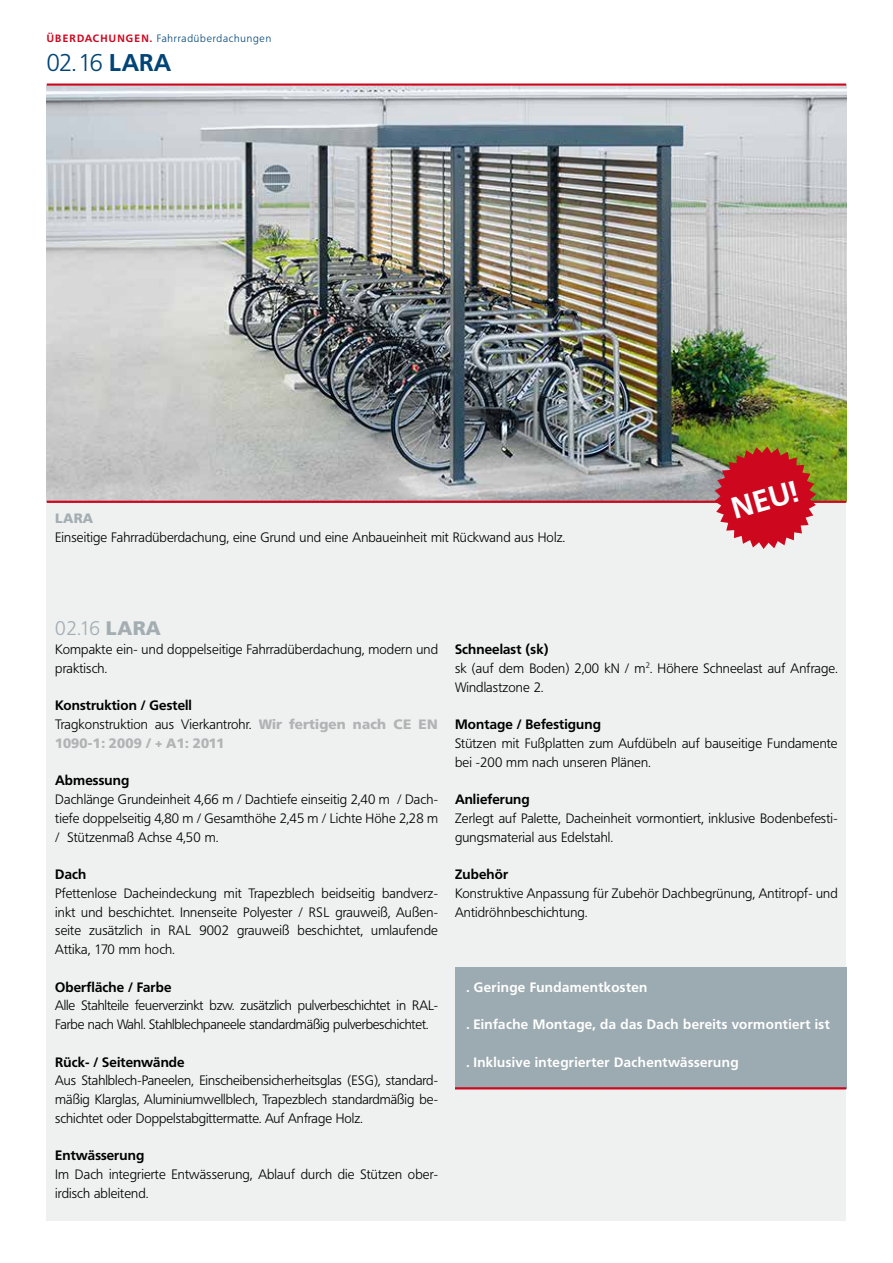
<style>
.page{position:relative;width:893px;height:1263px;background:#fff}
.page>*{position:absolute;margin:0;border:0;box-sizing:border-box;transform-origin:0 0}
.t1{font:700 30px "Frutiger BQ";color:#fff}
.t2{font:300 24px "Frutiger BQ";color:#004576}
.t3{font:300 19.5px "Frutiger BQ";color:#a3adb2}
.t4{font:300 13.5px/18.8px "Frutiger BQ";letter-spacing:.01em;color:#000}
.t5{font:300 13.5px/18.8px "Frutiger BQ";letter-spacing:-.01em;color:#000}
.t6{font:700 13.5px "Frutiger BQ";letter-spacing:.03em;color:#fff}
.t7{font:700 13.5px "Frutiger BQ";letter-spacing:.01em;color:#000}
.t8{font:900 13.5px/18.8px "Frutiger BQ";letter-spacing:.01em;color:#b1b3b4}
.t9{font:900 13.5px "Frutiger BQ";color:#a3adb2}
.t10{font:300 10.5px "Frutiger BQ";letter-spacing:.08em;color:#004576}
.t11{font:700 10.5px "Frutiger BQ";color:#cd071e}
.s1{font-weight:700;color:#cd071e}
.s2{font-weight:700}
.s3{font-weight:900}
.s4{font-weight:700;color:#000}
.s5{font-weight:300;color:#000}
</style>
<div class="page">
<div style="left:47px;top:85px;width:799px;height:1135px;background:#eff0f0"></div>
<img style="left:47px;top:86px;width:799px;height:415px">
<hr style="left:47px;top:501px;width:799px;height:2px;background:#cd071e">
<hr style="left:47px;top:84px;width:799px;height:2px;background:#cd071e">
<svg style="left:714px;top:446px;width:102px;height:103px"></svg>
<div style="left:455px;top:967px;width:391px;height:121px;background:#9caab1"></div>
<hr style="left:455px;top:1087px;width:391px;height:2px;background:#cd071e">
<p class="t11" style="left:47px;top:32px;width:9px">überda</p>
<p class="t11" style="left:93px;top:32px;width:24px">chungen-</p>
<p class="t10" style="left:150px;top:33px;width:123px"><span class="s1">.</span> Fahrradüberdachungen</p>
<h2 class="t2" style="left:47px;top:49px;width:126px">02.16 <span class="s2">LarA</span></h2>
<p class="t9" style="left:55px;top:510px;width:40px">lara</p>
<p class="t4" style="left:55px;top:528px;width:511px">Einseitige Fahrradüberdachung, eine Grund und eine Anbaueinheit mit Rückwand aus Holz.</p>
<h1 class="t1" style="left:727px;top:491px;width:69px;rotate:-16deg">NEU!</h1>
<h3 class="t3" style="left:55px;top:617px;width:107px">02.16 <span class="s3">lara</span></h3>
<p class="t4" style="left:55px;top:640px;width:384px">Kompakte ein- und doppelseitige Fahrradüberdachung, modern und praktisch.</p>
<p class="t8" style="left:55px;top:696px;width:374px"><span class="s4">Konstruktion / Gestell<br></span><span class="s5">Tragkonstruktion aus Vierkantrohr.</span> Wir fertigen nach CE EN<br>1090-1: 2009 / + A1: 2011</p>
<p class="t7" style="left:55px;top:772px;width:75px">Abmessung</p>
<p class="t4" style="left:55px;top:790px;width:384px;text-align:justify">Dachlänge Grundeinheit 4,66 m / Dachtiefe einseitig 2,40 m / Dach&shy;tiefe doppelseitig 4,80 m / Gesamthöhe 2,45 m / Lichte Höhe 2,28 m / Stützenmaß Achse 4,50 m.</p>
<p class="t7" style="left:55px;top:866px;width:33px">Dach</p>
<p class="t4" style="left:55px;top:884px;width:384px;text-align:justify">Pfettenlose Dacheindeckung mit Trapezblech beidseitig bandverz&shy;inkt und beschichtet. Innenseite Polyester / RSL grauweiß, Außen&shy;seite zusätzlich in RAL 9002 grauweiß beschichtet, umlaufende Attika, 170 mm hoch.</p>
<p class="t7" style="left:55px;top:979px;width:118px">Oberfläche / Farbe</p>
<p class="t5" style="left:55px;top:996px;width:384px">Alle Stahlteile feuerverzinkt bzw. zusätzlich pulverbeschichtet in RAL-<br>Farbe nach Wahl. Stahlblechpaneele standardmäßig pulverbeschichtet.</p>
<p class="t7" style="left:55px;top:1054px;width:131px">Rück- / Seitenwände</p>
<p class="t4" style="left:55px;top:1071px;width:384px;text-align:justify">Aus Stahlblech-Paneelen, Einscheibensicherheitsglas (ESG), standard&shy;mäßig Klarglas, Aluminiumwellblech, Trapezblech standardmäßig be&shy;schichtet oder Doppelstabgittermatte. Auf Anfrage Holz.</p>
<p class="t7" style="left:55px;top:1147px;width:90px">Entwässerung</p>
<p class="t4" style="left:55px;top:1165px;width:384px">Im Dach integrierte Entwässerung, Ablauf durch die Stützen ober&shy;irdisch ableitend.</p>
<p class="t4" style="left:455px;top:640px;width:384px"><span class="s2">Schneelast (sk)<br></span>sk (auf dem Boden) 2,00 kN / m<sup>2</sup>. Höhere Schneelast auf Anfrage.<br>Windlastzone 2.</p>
<p class="t7" style="left:455px;top:716px;width:147px">Montage / Befestigung</p>
<p class="t4" style="left:455px;top:734px;width:384px">Stützen mit Fußplatten zum Aufdübeln auf bauseitige Fundamente bei -200 mm nach unseren Plänen.</p>
<p class="t7" style="left:455px;top:791px;width:76px">Anlieferung</p>
<p class="t4" style="left:455px;top:809px;width:384px">Zerlegt auf Palette, Dacheinheit vormontiert, inklusive Bodenbefesti&shy;gungsmaterial aus Edelstahl.</p>
<p class="t7" style="left:455px;top:866px;width:55px">Zubehör</p>
<p class="t4" style="left:455px;top:884px;width:384px">Konstruktive Anpassung für Zubehör Dachbegrünung, Antitropf- und<br>Antidröhnbeschichtung.</p>
<p class="t6" style="left:466px;top:979px;width:183px">. Geringe Fundamentkosten</p>
<p class="t6" style="left:466px;top:1016px;width:365px">. Einfache Montage, da das Dach bereits vormontiert ist</p>
<p class="t6" style="left:466px;top:1054px;width:274px">. Inklusive integrierter Dachentwässerung</p>
</div>
